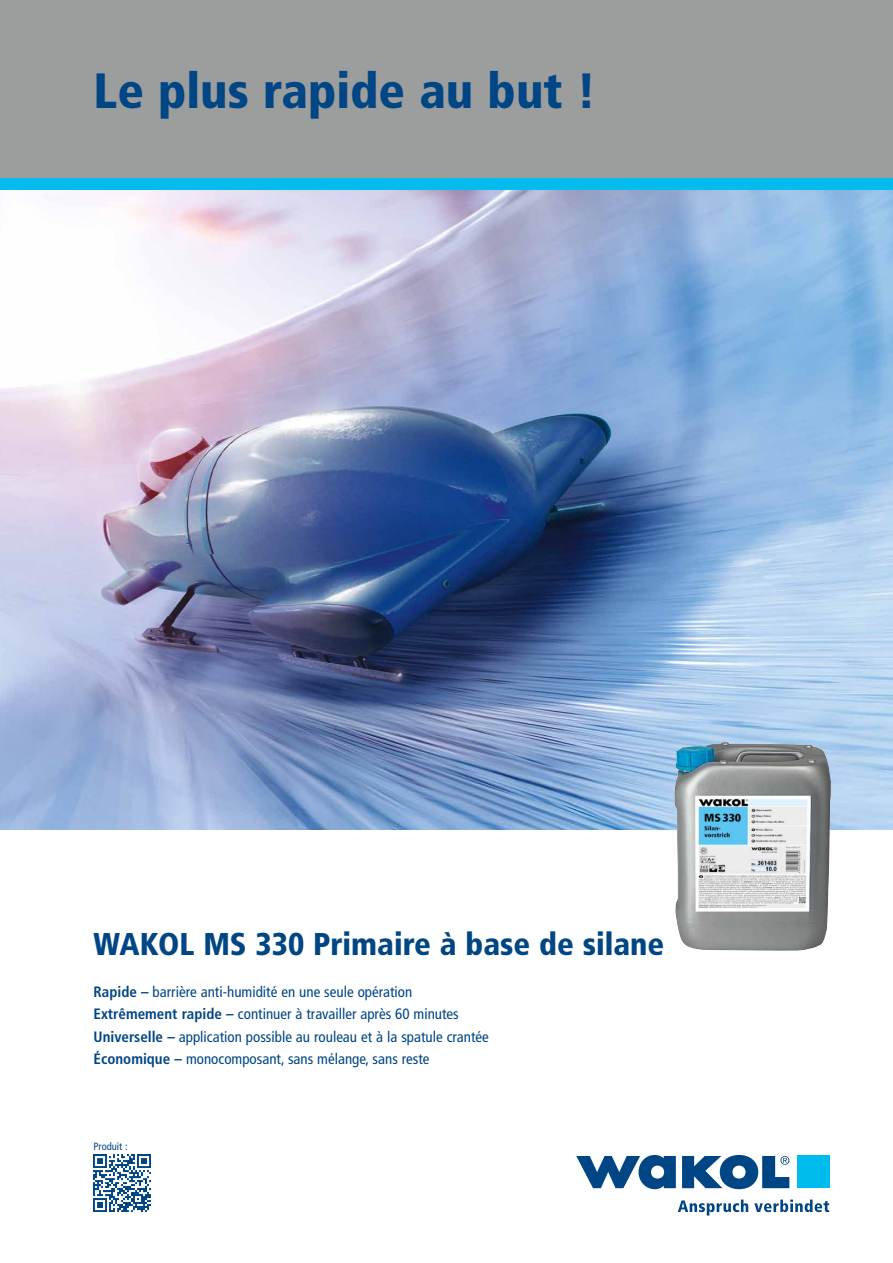
<style>
.page{position:relative;width:893px;height:1263px;background:#fff}
.page>*{position:absolute;margin:0;border:0;box-sizing:border-box;transform-origin:0 0}
.t1{font:900 condensed 49.5px "Frutiger";color:#004684}
.t2{font:900 condensed 31.5px "Frutiger";color:#004684}
.t3{font:condensed 15px/22.5px "Frutiger";color:#004684}
.t4{font:condensed 10.5px "Frutiger";color:#004684}
.s1{font-weight:700}
</style>
<div class="page">
<div style="left:0;top:0;width:893px;height:179px;background:#9c9d9d"></div>
<div style="left:0;top:179px;width:893px;height:12px;background:#04bbee"></div>
<svg style="left:678px;top:1199px;width:70px;height:16px"></svg>
<svg style="left:754px;top:1199px;width:75px;height:13px"></svg>
<svg style="left:576px;top:1155px;width:100px;height:34px"></svg>
<svg style="left:682px;top:1155px;width:107px;height:34px"></svg>
<div style="left:797px;top:1156px;width:32px;height:32px;background:#0be"></div>
<img style="left:0;top:191px;width:893px;height:638px">
<img style="left:674px;top:741px;width:157px;height:210px">
<img style="left:94px;top:1155px;width:57px;height:57px">
<h1 class="t1" style="left:94px;top:61px;width:504px">Le plus rapide au but !</h1>
<h2 class="t2" style="left:94px;top:925px;width:572px">WAKOL MS 330 Primaire à base de silane</h2>
<p class="t3" style="left:94px;top:980px;width:397px"><span class="s1">Rapide –</span> barrière anti-humidité en une seule opération <span class="s1">Extrêmement rapide –</span> continuer à travailler après 60 minutes <span class="s1">Universelle –</span> application possible au rouleau et à la spatule crantée <span class="s1">Économique –</span> monocomposant, sans mélange, sans reste</p>
<p class="t4" style="left:94px;top:1140px;width:36px">Produit :</p>
</div>
